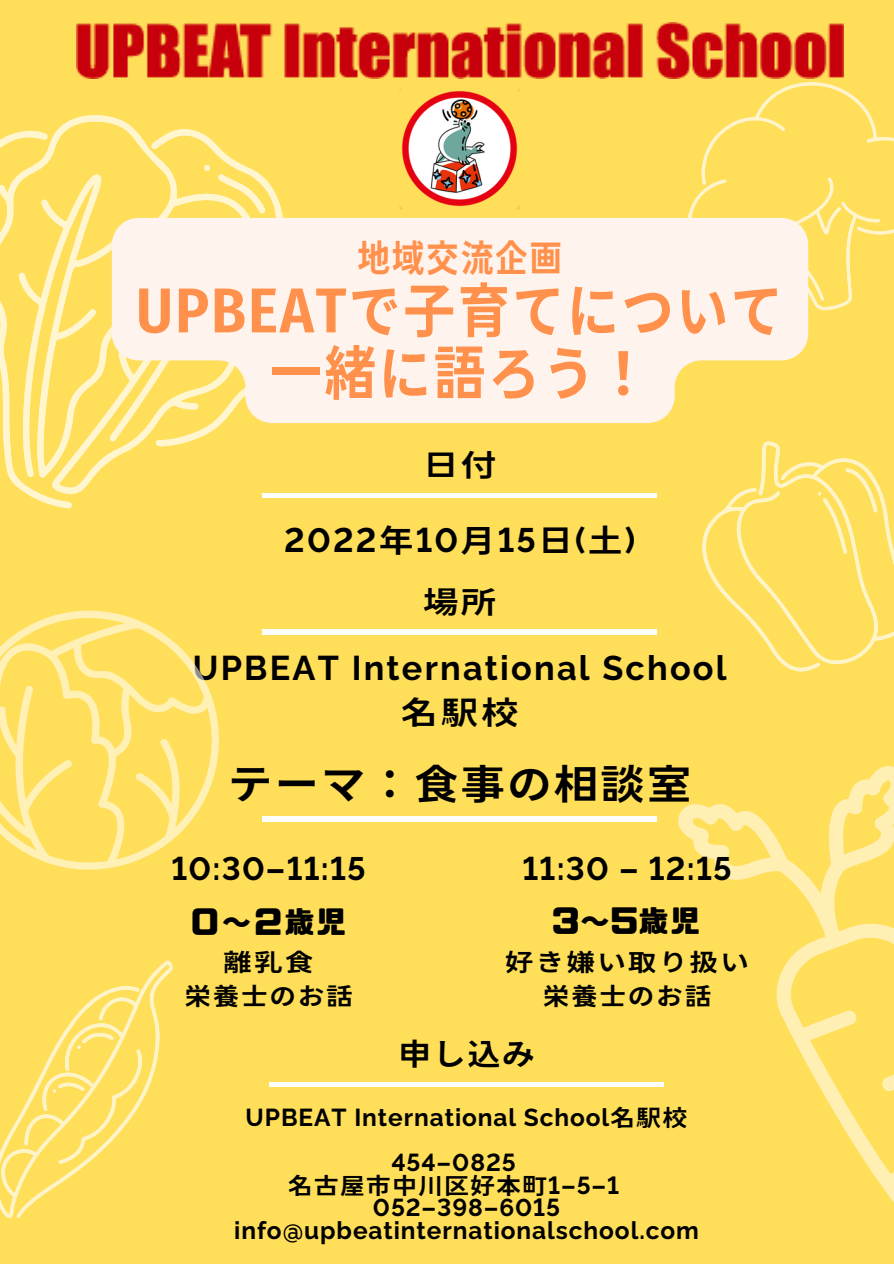
<style>
.page{position:relative;width:894px;height:1264px;background:#fff}
.page>*{position:absolute;margin:0;border:0;box-sizing:border-box;transform-origin:0 0}
.t1{font:700 condensed 58.65px/62.7px "Glow Sans J";letter-spacing:.03em;color:#ff914d;text-align:center}
.t2{font:700 expanded 40.8px "Glow Sans J";letter-spacing:.04em;color:#000}
.t3{font:700 condensed 36.9px "Glow Sans J";letter-spacing:.03em;color:#ff914d}
.t4{font:700 expanded 31.65px/44px "Glow Sans J";letter-spacing:.07em;color:#000;text-align:center}
.t5{font:700 expanded 31.65px "Glow Sans J";letter-spacing:.07em;color:#000}
.t6{font:700 expanded 30.3px "Glow Sans J";letter-spacing:.04em;color:#000}
.t7{font:30.3px "CP Font";letter-spacing:.04em;color:#000}
.t8{font:700 expanded 30.3px "Glow Sans J";color:#000}
.t9{font:700 expanded 24.3px "Glow Sans J";letter-spacing:.07em;color:#000}
.t10{font:700 expanded 24.3px "Glow Sans J";letter-spacing:.07em;color:#000}
.t11{font:700 expanded 22.8px/45px "Glow Sans J";letter-spacing:.04em;color:#000}
</style>
<div class="page">
<div style="left:0;top:0;width:893px;height:1263px;background:#ffde59"></div>
<img style="left:399px;top:89px;width:120px;height:121px">
<img style="left:77px;top:22px;width:765px;height:57px">
<hr style="left:262px;top:493px;width:394px;height:4px;background:#fff">
<div style="left:262px;top:629px;width:394px;height:5px;background:#fff"></div>
<div style="left:262px;top:816px;width:394px;height:5px;background:#fff"></div>
<hr style="left:269px;top:1082px;width:394px;height:4px;background:#fff">
<svg style="left:0;top:64px;width:349px;height:445px"></svg>
<svg style="left:0;top:960px;width:173px;height:258px"></svg>
<svg style="left:702px;top:441px;width:191px;height:231px"></svg>
<svg style="left:655px;top:54px;width:238px;height:283px"></svg>
<svg style="left:678px;top:766px;width:215px;height:435px"></svg>
<svg style="left:0;top:610px;width:219px;height:259px"></svg>
<svg style="left:112px;top:218px;width:696px;height:205px;background:#fff1dc"></svg>
<h3 class="t3" style="left:357px;top:229px;width:206px">地域交流企画</h3>
<h1 class="t1" style="left:136px;top:275px;width:648px">UPBEATで子育てについて一緒に語ろう！</h1>
<h3 class="t8" style="left:422px;top:440px;width:75px">日 付</h3>
<h3 class="t5" style="left:284px;top:515px;width:352px">2022年10月 15日 (土)</h3>
<h3 class="t8" style="left:422px;top:577px;width:75px">場所</h3>
<h3 class="t4" style="left:193px;top:644px;width:535px">UPBEAT International School名駅校</h3>
<h2 class="t2" style="left:228px;top:751px;width:465px">テーマ：食事の相談室</h2>
<h3 class="t6" style="left:171px;top:844px;width:196px">10:30-11:15</h3>
<h3 class="t7" style="left:190px;top:906px;width:158px">０～２歳児</h3>
<p class="t10" style="left:223px;top:943px;width:78px">離乳食</p>
<p class="t9" style="left:184px;top:977px;width:170px">栄養士のお話</p>
<h3 class="t6" style="left:522px;top:845px;width:211px">11:30 - 12:15</h3>
<h3 class="t7" style="left:552px;top:906px;width:149px">3～5歳児</h3>
<p class="t10" style="left:504px;top:942px;width:246px">好き嫌い取り扱い</p>
<p class="t9" style="left:542px;top:976px;width:170px">栄養士のお話</p>
<h3 class="t6" style="left:398px;top:1030px;width:138px">申し込み</h3>
<p class="t11" style="left:391px;top:1093px;width:297px;text-indent:-146px">UPBEAT International School名駅校<br>454-0825</p>
<p class="t11" style="left:288px;top:1161px;width:333px">名古屋市中川区好本町1-5-1</p>
<p class="t11" style="left:373px;top:1183px;width:188px">052-398-6015</p>
<p class="t11" style="left:234px;top:1206px;width:466px">info@upbeatinternationalschool.com</p>
</div>
